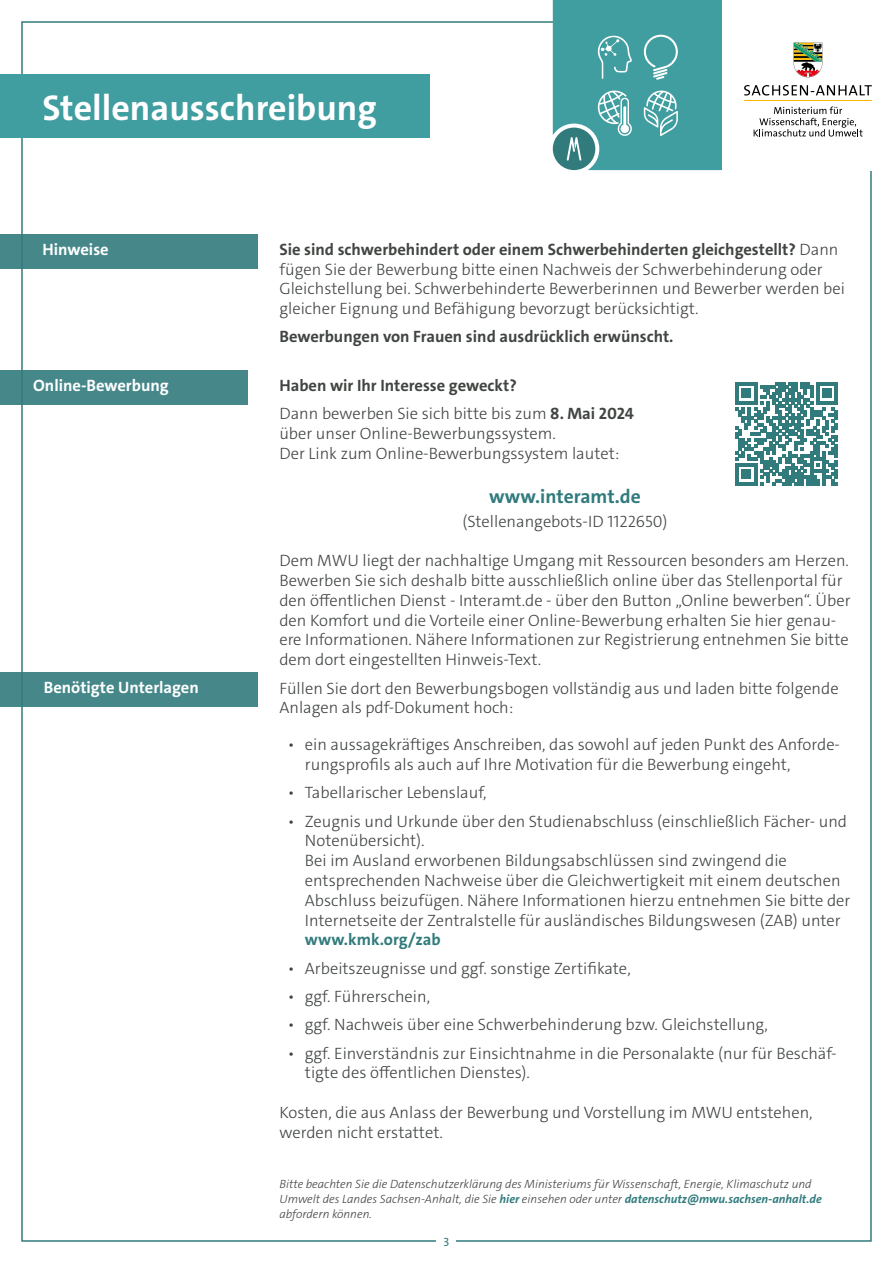
<style>
.page{position:relative;width:893px;height:1263px;background:#fff}
.page>*{position:absolute;margin:0;border:0;box-sizing:border-box;transform-origin:0 0}
.t1{font:700 36px "The Sans C4 s";color:#fff}
.t2{font:700 19.5px "The Sans C4 s";color:#327b7d}
.Fließtext{font:300 16.5px/19.8px "The Sans C4 s";color:#404541}
.Fließtext-2{font:700 16.5px "The Sans C4 s";color:#404541}
.t3{font:700 16.5px "The Sans C4 s";color:#fff}
.kleiner_Text{font:italic 300 12px/15px "The Sans C4 s";color:#404541}
.t4{font:12px "The Sans C4 s";color:#327b7d}
.s1{font-weight:700}
.s2{font-weight:700;color:#327b7d}
</style>
<div class="page">
<svg style="left:553px;top:0;width:169px;height:170px"></svg>
<svg style="left:744px;top:85px;width:128px;height:11px"></svg>
<hr style="left:744px;top:100px;width:128px;height:1px;background:#fbba00">
<svg style="left:794px;top:43px;width:28px;height:34px"></svg>
<svg style="left:754px;top:107px;width:109px;height:30px"></svg>
<div style="left:0;top:74px;width:429px;height:64px;background:#409da0"></div>
<div style="left:0;top:234px;width:258px;height:35px;background:#46888a"></div>
<div style="left:0;top:370px;width:248px;height:35px;background:#46888a"></div>
<svg style="left:735px;top:382px;width:103px;height:103px"></svg>
<div style="left:0;top:672px;width:258px;height:35px;background:#46888a"></div>
<p class="t1" style="left:43px;top:84px;width:336px">Stellenausschreibung</p>
<p class="t3" style="left:43px;top:239px;width:68px">Hinweise</p>
<p class="t3" style="left:33px;top:375px;width:137px">Online-Bewerbung</p>
<p class="t3" style="left:44px;top:676px;width:157px">Benötigte Unterlagen</p>
<p class="Fließtext" style="left:279px;top:239px;width:567px"><span class="s1">Sie sind schwerbehindert oder einem Schwerbehinderten gleichgestellt?</span> Dann fügen Sie der Bewerbung bitte einen Nachweis der Schwerbehinderung oder Gleichstellung bei. Schwerbehinderte Bewerberinnen und Bewerber werden bei gleicher Eignung und Befähigung bevorzugt berücksichtigt.</p>
<p class="Fließtext-2" style="left:279px;top:326px;width:396px">Bewerbungen von Frauen sind ausdrücklich erwünscht.</p>
<p class="Fließtext-2" style="left:279px;top:375px;width:239px">Haben wir Ihr Interesse geweckt?</p>
<p class="Fließtext" style="left:279px;top:404px;width:356px">Dann bewerben Sie sich bitte bis zum <span class="s1">8. Mai 2024 </span>über unser Online-Bewerbungssystem.<br>Der Link zum Online-Bewerbungssystem lautet:</p>
<p class="t2" style="left:489px;top:483px;width:153px">www.interamt.de</p>
<p class="Fließtext" style="left:462px;top:511px;width:207px">(Stellenangebots-ID 1122650)</p>
<p class="Fließtext" style="left:279px;top:551px;width:573px">Dem MWU liegt der nachhaltige Umgang mit Ressourcen besonders am Herzen.<br>Bewerben Sie sich deshalb bitte ausschließlich online über das Stellenportal für den öffentlichen Dienst - Interamt.de - über den Button „Online bewerben“. Über den Komfort und die Vorteile einer Online-Bewerbung erhalten Sie hier genau&shy;ere Informationen. Nähere Informationen zur Registrierung entnehmen Sie bitte dem dort eingestellten Hinweis-Text.</p>
<p class="Fließtext" style="left:279px;top:678px;width:561px">Füllen Sie dort den Bewerbungsbogen vollständig aus und laden bitte folgende<br>Anlagen als pdf-Dokument hoch:</p>
<p class="Fließtext" style="left:305px;top:735px;width:537px;text-indent:-17px">• ein aussagekräftiges Anschreiben, das sowohl auf jeden Punkt des Anforde&shy;rungsprofils als auch auf Ihre Motivation für die Bewerbung eingeht,</p>
<p class="Fließtext" style="left:288px;top:783px;width:200px">• Tabellarischer Lebenslauf,</p>
<p class="Fließtext" style="left:305px;top:811px;width:547px;text-indent:-17px">• Zeugnis und Urkunde über den Studienabschluss (einschließlich Fächer- und Notenübersicht).<br>Bei im Ausland erworbenen Bildungsabschlüssen sind zwingend die entsprechenden Nachweise über die Gleichwertigkeit mit einem deutschen Abschluss beizufügen. Nähere Informationen hierzu entnehmen Sie bitte der Internetseite der Zentralstelle für ausländisches Bildungswesen (ZAB) unter <span class="s2">www.kmk.org/zab</span></p>
<p class="Fließtext" style="left:288px;top:958px;width:344px">• Arbeitszeugnisse und ggf. sonstige Zertifikate,</p>
<p class="Fließtext" style="left:288px;top:987px;width:144px">• ggf. Führerschein,</p>
<p class="Fließtext" style="left:288px;top:1015px;width:482px">• ggf. Nachweis über eine Schwerbehinderung bzw. Gleichstellung,</p>
<p class="Fließtext" style="left:305px;top:1043px;width:533px;text-indent:-17px">• ggf. Einverständnis zur Einsichtnahme in die Personalakte (nur für Beschäf&shy;tigte des öffentlichen Dienstes).</p>
<p class="Fließtext" style="left:279px;top:1103px;width:535px">Kosten, die aus Anlass der Bewerbung und Vorstellung im MWU entstehen, werden nicht erstattet.</p>
<p class="kleiner_Text" style="left:279px;top:1176px;width:544px">Bitte beachten Sie die Datenschutzerklärung des Ministeriums für Wissenschaft, Energie, Klimaschutz und<br>Umwelt des Landes Sachsen-Anhalt, die Sie <span class="s2">hier</span> einsehen oder unter <span class="s2">datenschutz@mwu.sachsen-anhalt.de </span>abfordern können.</p>
<p class="t4" style="left:444px;top:1234px;width:7px">3</p>
</div>
